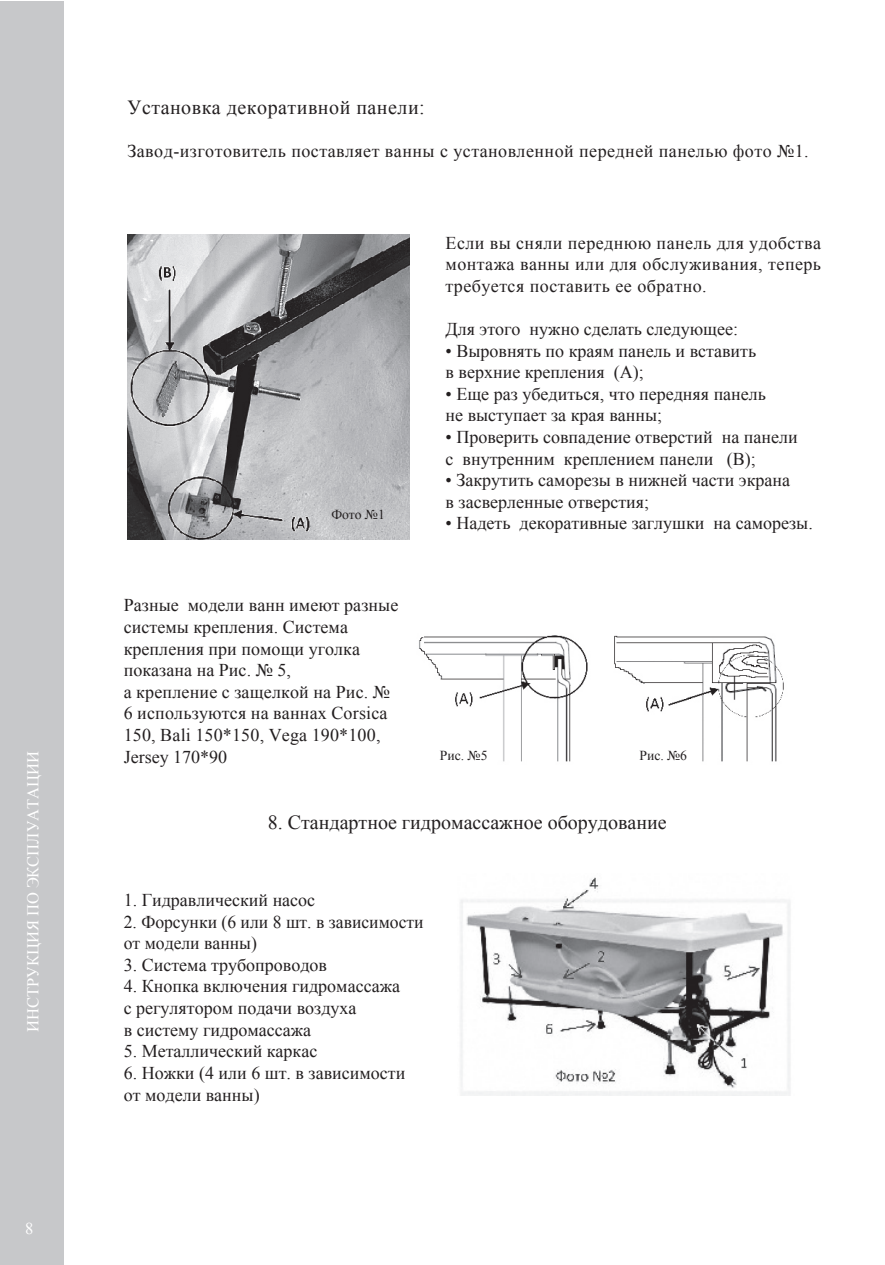
<style>
.page{position:relative;width:885px;height:1265px;background:#fff}
.page>*{position:absolute;margin:0;border:0;box-sizing:border-box;transform-origin:0 0}
.t1{font:20px "Times New Roman";color:#231f20}
.t2{font:20px "Times New Roman";letter-spacing:.025em;color:#231f20}
.t3{font:18px/21.6px "Times New Roman";color:#231f20}
.t4{font:18px "Times New Roman";letter-spacing:.025em;color:#231f20}
.t5{font:16.6px "Times New Roman";color:#fff}
.t6{font:13.6px "Times New Roman";color:#231f20}
</style>
<div class="page">
<img style="left:419px;top:635px;width:365px;height:127px">
<img style="left:460px;top:877px;width:331px;height:218px">
<img style="left:127px;top:234px;width:282px;height:306px">
<div style="left:0;top:1px;width:64px;height:1263px;background:#c7c8ca"></div>
<p class="t5" style="left:24px;top:1032px;width:282px;rotate:-90deg">ИНСТРУКЦИЯ ПО ЭКСПЛУАТАЦИИ</p>
<p class="t5" style="left:25px;top:1219px;width:10px">8</p>
<p class="t2" style="left:127px;top:96px;width:299px">Установка декоративной панели:</p>
<p class="t4" style="left:127px;top:141px;width:682px">Завод-изготовитель поставляет ванны с установленной передней панелью фото №1.</p>
<p class="t6" style="left:331px;top:507px;width:55px">Фото №1</p>
<p class="t3" style="left:124px;top:594px;width:276px">Разные модели ванн имеют разные системы крепления. Система крепления при помощи уголка показана на Рис. № 5,<br>а крепление с защелкой на Рис. №<br>6 используются на ваннах Corsica<br>150, Bali 150*150, Vega 190*100,<br>Jersey 170*90</p>
<p class="t3" style="left:445px;top:232px;width:377px;text-align:justify">Если вы сняли переднюю панель для удобства монтажа ванны или для обслуживания, теперь требуется поставить ее обратно.</p>
<p class="t3" style="left:445px;top:318px;width:294px">Для этого нужно сделать следующее:</p>
<p class="t3" style="left:445px;top:340px;width:312px">• Выровнять по краям панель и вставить в верхние крепления (A);</p>
<p class="t3" style="left:445px;top:383px;width:322px">• Еще раз убедиться, что передняя панель не выступает за края ванны;</p>
<p class="t3" style="left:445px;top:426px;width:353px">• Проверить совпадение отверстий на панели с внутренним креплением панели (B);</p>
<p class="t3" style="left:445px;top:469px;width:346px">• Закрутить саморезы в нижней части экрана в засверленные отверстия;</p>
<p class="t3" style="left:445px;top:512px;width:369px">• Надеть декоративные заглушки на саморезы.</p>
<p class="t6" style="left:439px;top:747px;width:49px">Рис. №5</p>
<p class="t6" style="left:639px;top:748px;width:49px">Рис. №6</p>
<p class="t1" style="left:268px;top:811px;width:400px">8. Стандартное гидромассажное оборудование</p>
<p class="t3" style="left:124px;top:889px;width:193px">1. Гидравлический насос</p>
<p class="t3" style="left:124px;top:910px;width:301px">2. Форсунки (6 или 8 шт. в зависимости от модели ванны)</p>
<p class="t3" style="left:124px;top:953px;width:205px">3. Система трубопроводов</p>
<p class="t3" style="left:124px;top:975px;width:278px">4. Кнопка включения гидромассажа c регулятором подачи воздуха<br>в систему гидромассажа</p>
<p class="t3" style="left:124px;top:1040px;width:195px">5. Металлический каркас</p>
<p class="t3" style="left:124px;top:1061px;width:283px">6. Ножки (4 или 6 шт. в зависимости от модели ванны)</p>
</div>
